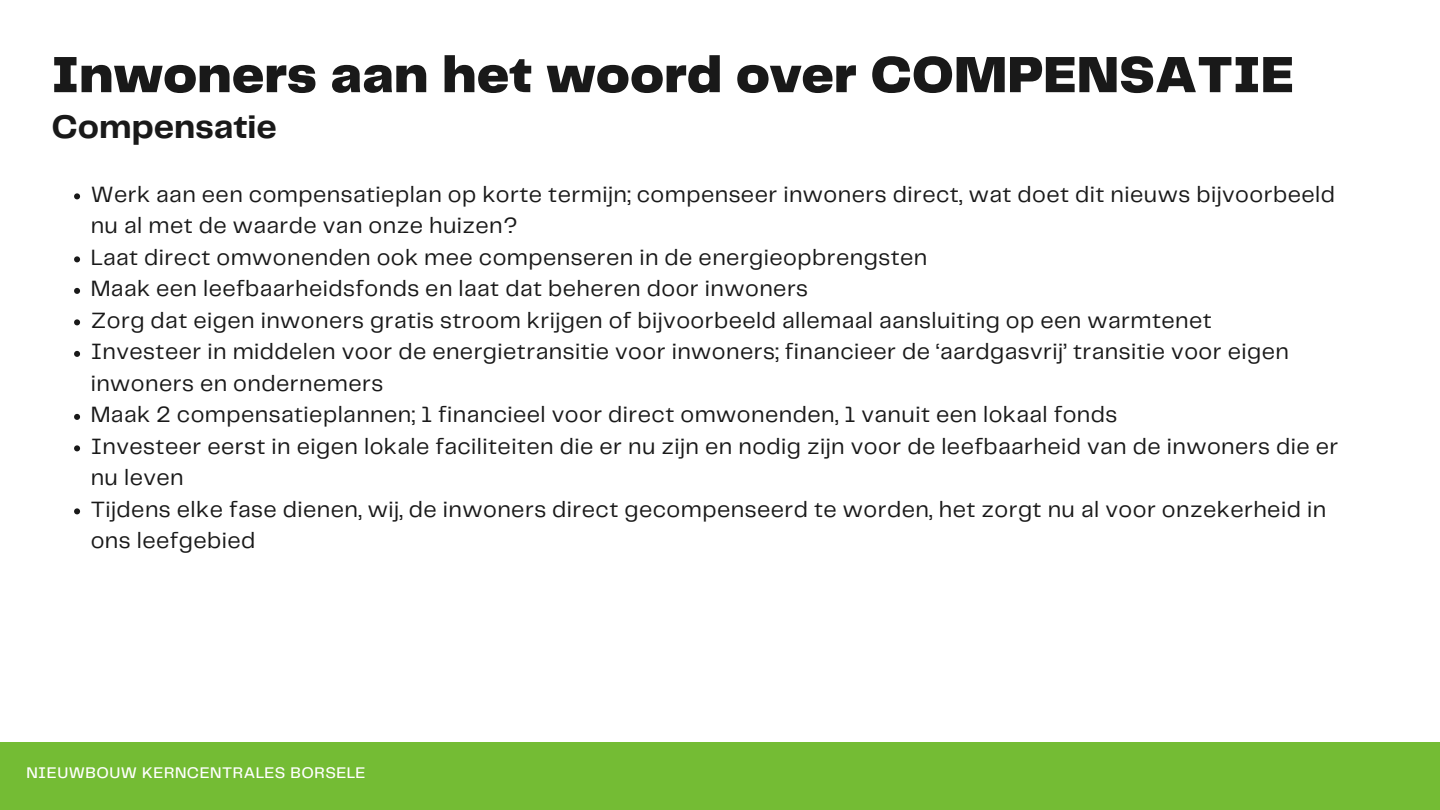
<style>
.page{position:relative;width:1440px;height:810px;background:#fff}
.page>*{position:absolute;margin:0;border:0;box-sizing:border-box;transform-origin:0 0}
.t1{font:900 52.9px "Telegraf";color:#191919}
.t2{font:700 34px "Telegraf";color:#191919}
.t3{font:23px/31.5px "Telegraf";letter-spacing:.02em;color:#191919}
.t4{font:500 16px "Telegraf";letter-spacing:.03em;color:#fff}
</style>
<div class="page">
<div style="left:0;top:743px;width:1440px;height:67px;background:#74bc34"></div>
<svg style="left:74px;top:193px;width:6px;height:6px"></svg>
<svg style="left:74px;top:256px;width:6px;height:6px"></svg>
<svg style="left:74px;top:288px;width:6px;height:6px"></svg>
<svg style="left:74px;top:319px;width:6px;height:6px"></svg>
<svg style="left:74px;top:351px;width:6px;height:6px"></svg>
<svg style="left:74px;top:414px;width:6px;height:6px"></svg>
<svg style="left:74px;top:445px;width:6px;height:6px"></svg>
<svg style="left:74px;top:508px;width:6px;height:6px"></svg>
<h1 class="t1" style="left:52px;top:52px;width:1244px">Inwoners aan het woord over COMPENSATIE</h1>
<h2 class="t2" style="left:52px;top:112px;width:227px">Compensatie</h2>
<p class="t3" style="left:91px;top:179px;width:1249px">Werk aan een compensatieplan op korte termijn; compenseer inwoners direct, wat doet dit nieuws bijvoorbeeld nu al met de waarde van onze huizen?<br>Laat direct omwonenden ook mee compenseren in de energieopbrengsten<br>Maak een leefbaarheidsfonds en laat dat beheren door inwoners<br>Zorg dat eigen inwoners gratis stroom krijgen of bijvoorbeeld allemaal aansluiting op een warmtenet<br>Investeer in middelen voor de energietransitie voor inwoners; financieer de ‘aardgasvrij’ transitie voor eigen inwoners en ondernemers<br>Maak 2 compensatieplannen; 1 financieel voor direct omwonenden, 1 vanuit een lokaal fonds<br>Investeer eerst in eigen lokale faciliteiten die er nu zijn en nodig zijn voor de leefbaarheid van de inwoners die er nu leven<br>Tijdens elke fase dienen, wij, de inwoners direct gecompenseerd te worden, het zorgt nu al voor onzekerheid in ons leefgebied</p>
<p class="t4" style="left:26px;top:765px;width:341px">NIEUWBOUW KERNCENTRALES BORSELE</p>
</div>
